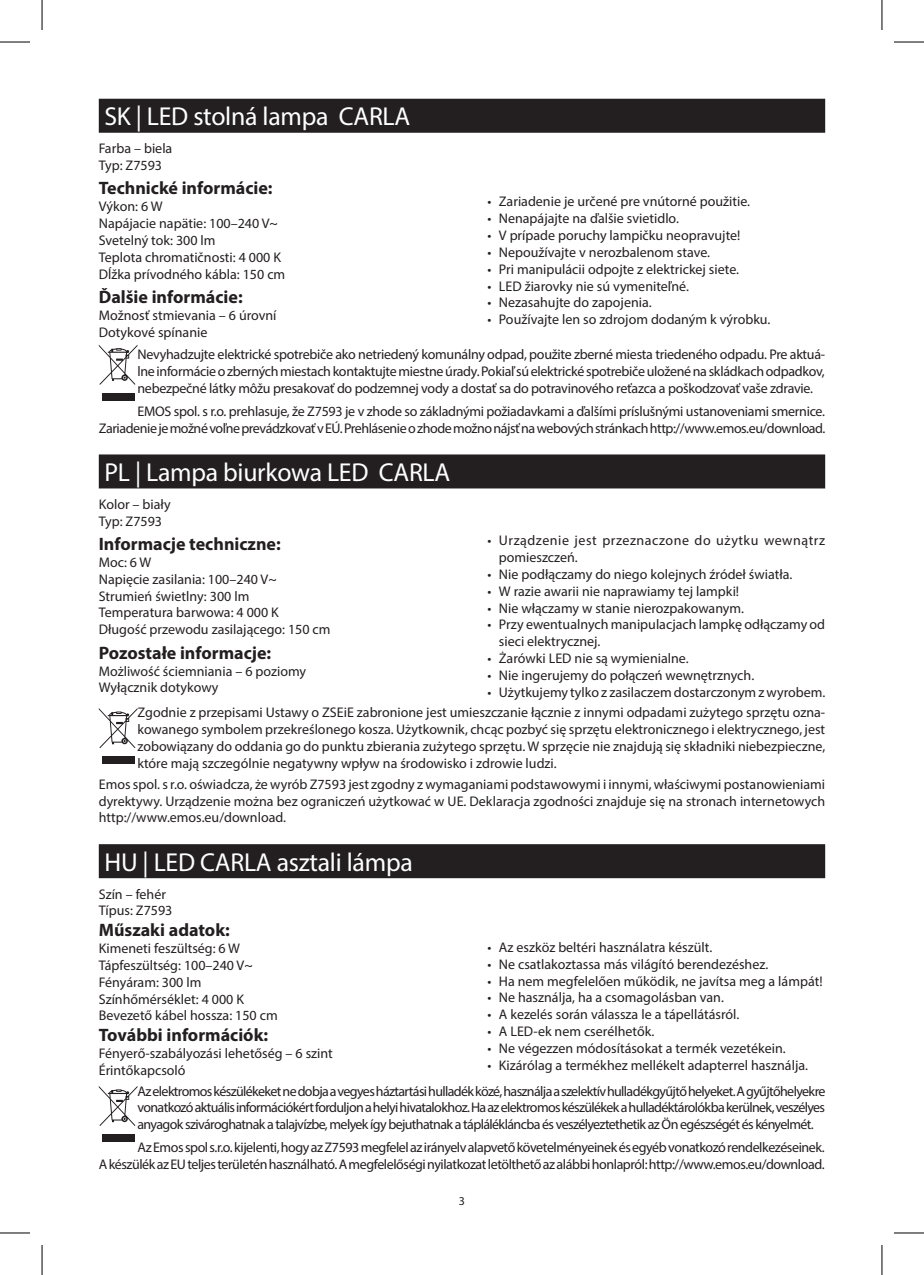
<style>
.page{position:relative;width:924px;height:1275px;background:#fff}
.page>*{position:absolute;margin:0;border:0;box-sizing:border-box;transform-origin:0 0}
.t1{font:26px "Myriad Pro";letter-spacing:-.01em;color:#fff}
.t2{font:700 18px "Myriad Pro";color:#231f20}
.t3{font:14px/16.8px "Myriad Pro";color:#231f20}
.t4{font:14px/16.8px "Myriad Pro";letter-spacing:-.03em;color:#231f20;text-align:right}
.t5{font:14px/26px "Myriad Pro";letter-spacing:-.045em;color:#231f20}
.t6{font:14px/16.8px "Myriad Pro";letter-spacing:.04em;color:#231f20}
.t7{font:12px "Myriad Pro";color:#231f20}
</style>
<div class="page">
<div style="left:99px;top:99px;width:725px;height:34px;background:#231f20"></div>
<div style="left:99px;top:454px;width:725px;height:34px;background:#231f20"></div>
<svg style="left:99px;top:345px;width:38px;height:40px"></svg>
<div style="left:102px;top:393px;width:32px;height:8px;background:#231f20"></div>
<div style="left:99px;top:844px;width:725px;height:34px;background:#231f20"></div>
<svg style="left:99px;top:708px;width:38px;height:40px"></svg>
<div style="left:102px;top:756px;width:32px;height:8px;background:#231f20"></div>
<svg style="left:99px;top:1086px;width:38px;height:40px"></svg>
<div style="left:102px;top:1134px;width:32px;height:8px;background:#231f20"></div>
<hr style="left:0;top:42px;width:30px;height:1px;background:#000">
<hr style="left:893px;top:42px;width:30px;height:1px;background:#000">
<hr style="left:0;top:1232px;width:30px;height:1px;background:#000">
<hr style="left:893px;top:1232px;width:30px;height:1px;background:#000">
<hr style="left:42px;top:0;width:1px;height:30px;background:#000">
<hr style="left:42px;top:1245px;width:1px;height:30px;background:#000">
<hr style="left:881px;top:0;width:1px;height:30px;background:#000">
<hr style="left:881px;top:1245px;width:1px;height:30px;background:#000">
<h1 class="t1" style="left:104px;top:100px;width:307px">SK | LED stolná lampa CARLA</h1>
<p class="t3" style="left:99px;top:140px;width:75px">Farba – biela<br>Typ: Z7593</p>
<p class="t2" style="left:99px;top:177px;width:175px">Technické informácie:</p>
<p class="t3" style="left:99px;top:198px;width:188px">Výkon: 6 W<br>Napájacie napätie: 100–240 V~<br>Svetelný tok: 300 lm<br>Teplota chromatičnosti: 4 000 K<br>Dĺžka prívodného kábla: 150 cm</p>
<p class="t2" style="left:99px;top:285px;width:145px">Ďalšie informácie:</p>
<p class="t3" style="left:99px;top:306px;width:179px">Možnosť stmievania – 6 úrovní<br>Dotykové spínanie</p>
<p class="t3" style="left:487px;top:193px;width:264px">• Zariadenie je určené pre vnútorné použitie.</p>
<p class="t3" style="left:487px;top:210px;width:193px">• Nenapájajte na ďalšie svietidlo.</p>
<p class="t3" style="left:487px;top:227px;width:254px">• V prípade poruchy lampičku neopravujte!</p>
<p class="t3" style="left:487px;top:244px;width:224px">• Nepoužívajte v nerozbalenom stave.</p>
<p class="t3" style="left:487px;top:260px;width:253px">• Pri manipulácii odpojte z elektrickej siete.</p>
<p class="t3" style="left:487px;top:277px;width:203px">• LED žiarovky nie sú vymeniteľné.</p>
<p class="t3" style="left:487px;top:294px;width:166px">• Nezasahujte do zapojenia.</p>
<p class="t3" style="left:487px;top:311px;width:284px">• Používajte len so zdrojom dodaným k výrobku.</p>
<p class="t3" style="left:137px;top:346px;width:689px;text-align:justify">Nevyhadzujte elektrické spotrebiče ako netriedený komunálny odpad, použite zberné miesta triedeného odpadu. Pre aktuá&shy;lne informácie o zberných miestach kontaktujte miestne úrady. Pokiaľ sú elektrické spotrebiče uložené na skládkach odpadkov, nebezpečné látky môžu presakovať do podzemnej vody a dostať sa do potravinového reťazca a poškodzovať vaše zdravie.</p>
<p class="t4" style="left:99px;top:402px;width:727px">EMOS spol. s r.o. prehlasuje, že Z7593 je v zhode so základnými požiadavkami a ďalšími príslušnými ustanoveniami smernice.<br>Zariadenie je možné voľne prevádzkovať v EÚ. Prehlásenie o zhode možno nájsť na webových stránkach http://www.emos.eu/download.</p>
<h1 class="t1" style="left:104px;top:456px;width:347px">PL | Lampa biurkowa LED CARLA</h1>
<p class="t3" style="left:99px;top:495px;width:73px">Kolor – biały<br>Typ: Z7593</p>
<p class="t2" style="left:99px;top:532px;width:183px">Informacje techniczne:</p>
<p class="t3" style="left:99px;top:554px;width:233px">Moc: 6 W<br>Napięcie zasilania: 100–240 V~<br>Strumień świetlny: 300 lm<br>Temperatura barwowa: 4 000 K<br>Długość przewodu zasilającego: 150 cm</p>
<p class="t2" style="left:99px;top:641px;width:174px">Pozostałe informacje:</p>
<p class="t3" style="left:99px;top:662px;width:209px">Możliwość ściemniania – 6 poziomy<br>Wyłącznik dotykowy</p>
<p class="t6" style="left:498px;top:532px;width:327px;text-indent:-11px">• Urządzenie jest przeznaczone do użytku wewnątrz pomieszczeń.</p>
<p class="t3" style="left:487px;top:566px;width:306px">• Nie podłączamy do niego kolejnych źródeł światła.</p>
<p class="t3" style="left:487px;top:582px;width:253px">• W razie awarii nie naprawiamy tej lampki!</p>
<p class="t3" style="left:487px;top:599px;width:258px">• Nie włączamy w stanie nierozpakowanym.</p>
<p class="t3" style="left:498px;top:616px;width:327px;text-indent:-11px">• Przy ewentualnych manipulacjach lampkę odłączamy od sieci elektrycznej.</p>
<p class="t3" style="left:487px;top:650px;width:202px">• Żarówki LED nie są wymienialne.</p>
<p class="t3" style="left:487px;top:666px;width:268px">• Nie ingerujemy do połączeń wewnętrznych.</p>
<p class="t3" style="left:137px;top:681px;width:689px;line-height:20.8px;text-align:right">• Użytkujemy tylko z zasilaczem dostarczonym z wyrobem.<br>Zgodnie z przepisami Ustawy o ZSEiE zabronione jest umieszczanie łącznie z innymi odpadami zużytego sprzętu ozna-</p>
<p class="t3" style="left:137px;top:721px;width:689px;text-align:justify">kowanego symbolem przekreślonego kosza. Użytkownik, chcąc pozbyć się sprzętu elektronicznego i elektrycznego, jest zobowiązany do oddania go do punktu zbierania zużytego sprzętu. W sprzęcie nie znajdują się składniki niebezpieczne, które mają szczególnie negatywny wpływ na środowisko i zdrowie ludzi.</p>
<p class="t3" style="left:99px;top:775px;width:727px;text-align:justify">Emos spol. s r.o. oświadcza, że wyrób Z7593 jest zgodny z wymaganiami podstawowymi i innymi, właściwymi postanowieniami dyrektywy. Urządzenie można bez ograniczeń użytkować w UE. Deklaracja zgodności znajduje się na stronach internetowych http://www.emos.eu/download.</p>
<h1 class="t1" style="left:104px;top:845px;width:310px">HU | LED CARLA asztali lámpa</h1>
<p class="t3" style="left:99px;top:885px;width:75px">Szín – fehér<br>Típus: Z7593</p>
<p class="t2" style="left:99px;top:918px;width:132px">Műszaki adatok:</p>
<p class="t3" style="left:99px;top:939px;width:180px">Kimeneti feszültség: 6 W<br>Tápfeszültség: 100–240 V~<br>Fényáram: 300 lm<br>Színhőmérséklet: 4 000 K<br>Bevezető kábel hossza: 150 cm</p>
<p class="t2" style="left:99px;top:1023px;width:171px">További információk:</p>
<p class="t3" style="left:99px;top:1044px;width:235px">Fényerő-szabályozási lehetőség – 6 szint<br>Érintőkapcsoló</p>
<p class="t3" style="left:487px;top:938px;width:226px">• Az eszköz beltéri használatra készült.</p>
<p class="t3" style="left:487px;top:955px;width:282px">• Ne csatlakoztassa más világító berendezéshez.</p>
<p class="t3" style="left:487px;top:972px;width:336px">• Ha nem megfelelően működik, ne javítsa meg a lámpát!</p>
<p class="t3" style="left:487px;top:989px;width:238px">• Ne használja, ha a csomagolásban van.</p>
<p class="t3" style="left:487px;top:1005px;width:253px">• A kezelés során válassza le a tápellátásról.</p>
<p class="t3" style="left:487px;top:1022px;width:168px">• A LED-ek nem cserélhetők.</p>
<p class="t3" style="left:487px;top:1039px;width:299px">• Ne végezzen módosításokat a termék vezetékein.</p>
<p class="t5" style="left:137px;top:1051px;width:689px;text-indent:350px">• Kizárólag a termékhez mellékelt adapterrel használja.<br>Az elektromos készülékeket ne dobja a vegyes háztartási hulladék közé, használja a szelektív hulladékgyűjtő helyeket. A gyűjtőhelyekre</p>
<p class="t5" style="left:137px;top:1099px;width:689px;line-height:16.8px">vonatkozó aktuális információkért forduljon a helyi hivatalokhoz. Ha az elektromos készülékek a hulladéktárolókba kerülnek, veszélyes anyagok szivároghatnak a talajvízbe, melyek így bejuthatnak a táplálékláncba és veszélyeztethetik az Ön egészségét és kényelmét.</p>
<p class="t4" style="left:99px;top:1138px;width:727px">Az Emos spol s.r.o. kijelenti, hogy az Z7593 megfelel az irányelv alapvető követelményeinek és egyéb vonatkozó rendelkezéseinek.<br>A készülék az EU teljes területén használható. A megfelelőségi nyilatkozat letölthető az alábbi honlapról: http://www.emos.eu/download.</p>
<p class="t7" style="left:458px;top:1193px;width:8px">3</p>
</div>
